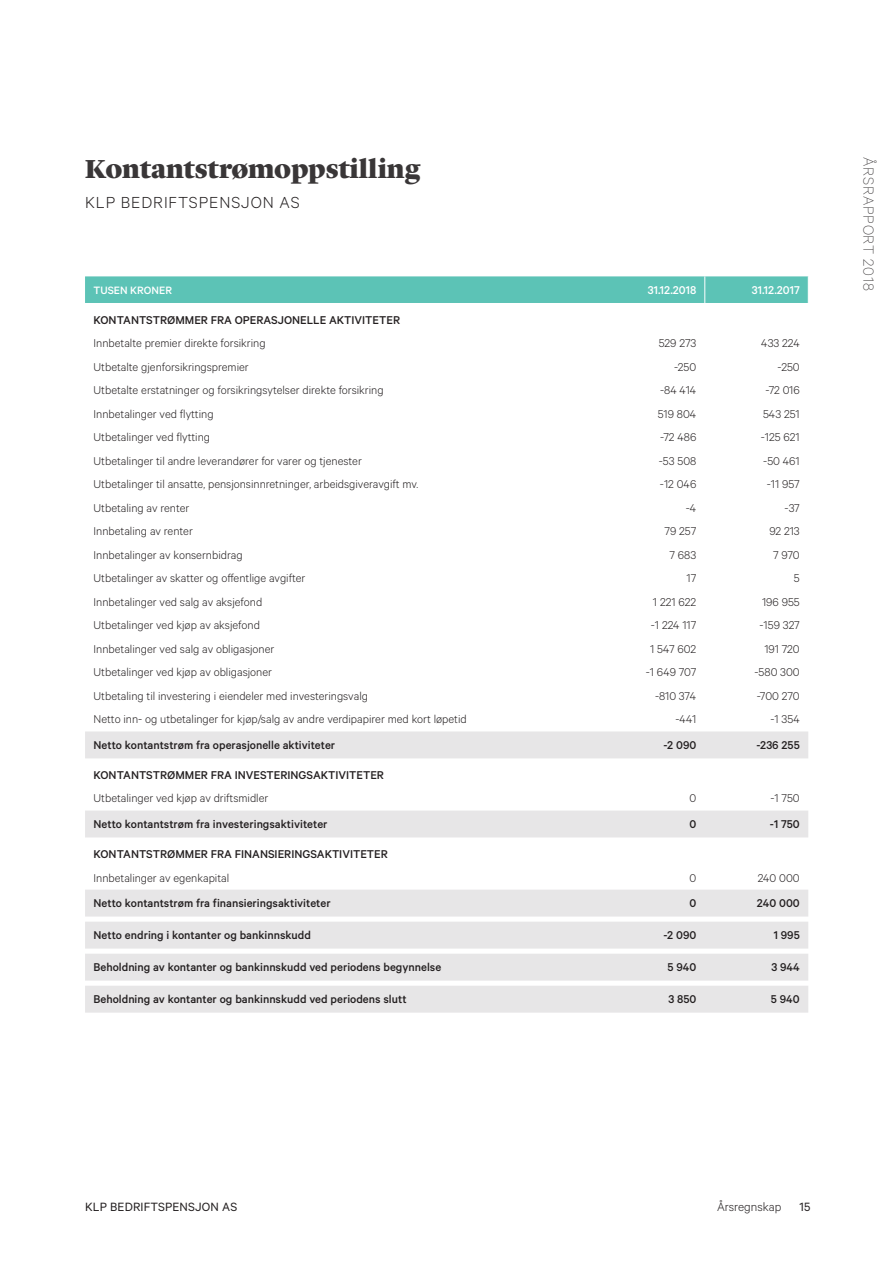
<style>
.page{position:relative;width:893px;height:1263px;background:#fff}
.page>*{position:absolute;margin:0;border:0;box-sizing:border-box;transform-origin:0 0}
._18_Heading_generell{font:900 27px "Lyon Display";color:#393637}
._17_Heading_Kategori{font:300 18px "Calibre";letter-spacing:.05em;color:#231f20}
.t1{font:100 16.5px "Calibre";letter-spacing:.04em;color:#393637}
.t2{font:13.5px "Calibre";letter-spacing:.01em;color:#231f20}
.t3{font:300 13.5px "Calibre";color:#231f20}
._17_tabelltekst_vens{font:300 12.75px "Calibre";color:#231f20}
.Sumlinje_venstre{font:500 12.75px "Calibre";color:#231f20}
._17_tabelltall_høyre{font:300 12.75px "Calibre";color:#231f20}
._17_tabelltekst_vens-2{font:500 12.75px "Calibre";color:#231f20}
._17_Sumlinje_høyre{font:500 12.75px "Calibre";color:#231f20}
._17_Topprad_høyre_hv{font:500 12.75px "Calibre";color:#fff}
._17_topprad_venstre{font:500 12px "Calibre";color:#fff}
</style>
<div class="page">
<svg style="left:85px;top:731px;width:723px;height:282px;fill:#e7e6e7"></svg>
<div style="left:85px;top:276px;width:724px;height:27px;background:#5cc3b6"></div>
<p class="_18_Heading_generell" style="left:85px;top:148px;width:337px">Kontantstrømoppstilling</p>
<p class="_17_Heading_Kategori" style="left:85px;top:192px;width:216px">KLP BEDRIFTSPENSJON AS</p>
<p class="_17_topprad_venstre" style="left:94px;top:284px;width:80px">TUSEN KRONER</p>
<p class="_17_Topprad_høyre_hv" style="left:648px;top:283px;width:50px">31.12.2018</p>
<p class="_17_Topprad_høyre_hv" style="left:752px;top:283px;width:49px">31.12.2017</p>
<p class="_17_tabelltekst_vens-2" style="left:94px;top:312px;width:308px">KONTANTSTRØMMER FRA OPERASJONELLE AKTIVITETER</p>
<p class="_17_tabelltekst_vens" style="left:94px;top:336px;width:174px">Innbetalte premier direkte forsikring</p>
<p class="_17_tabelltall_høyre" style="left:659px;top:336px;width:39px">529 273</p>
<p class="_17_tabelltall_høyre" style="left:761px;top:336px;width:40px">433 224</p>
<p class="_17_tabelltekst_vens" style="left:94px;top:359px;width:157px">Utbetalte gjenforsikringspremier</p>
<p class="_17_tabelltall_høyre" style="left:674px;top:359px;width:24px">-250</p>
<p class="_17_tabelltall_høyre" style="left:777px;top:359px;width:24px">-250</p>
<p class="_17_tabelltekst_vens" style="left:94px;top:383px;width:292px">Utbetalte erstatninger og forsikringsytelser direkte forsikring</p>
<p class="_17_tabelltall_høyre" style="left:660px;top:383px;width:38px">-84 414</p>
<p class="_17_tabelltall_høyre" style="left:765px;top:383px;width:36px">-72 016</p>
<p class="_17_tabelltekst_vens" style="left:94px;top:406px;width:122px">Innbetalinger ved flytting</p>
<p class="_17_tabelltall_høyre" style="left:658px;top:406px;width:40px">519 804</p>
<p class="_17_tabelltall_høyre" style="left:763px;top:406px;width:38px">543 251</p>
<p class="_17_tabelltekst_vens" style="left:94px;top:430px;width:118px">Utbetalinger ved flytting</p>
<p class="_17_tabelltall_høyre" style="left:660px;top:430px;width:38px">-72 486</p>
<p class="_17_tabelltall_høyre" style="left:761px;top:430px;width:40px">-125 621</p>
<p class="_17_tabelltekst_vens" style="left:94px;top:453px;width:270px">Utbetalinger til andre leverandører for varer og tjenester</p>
<p class="_17_tabelltall_høyre" style="left:659px;top:453px;width:39px">-53 508</p>
<p class="_17_tabelltall_høyre" style="left:763px;top:453px;width:38px">-50 461</p>
<p class="_17_tabelltekst_vens" style="left:94px;top:477px;width:326px">Utbetalinger til ansatte, pensjonsinnretninger, arbeidsgiveravgift mv.</p>
<p class="_17_tabelltall_høyre" style="left:660px;top:477px;width:38px">-12 046</p>
<p class="_17_tabelltall_høyre" style="left:767px;top:477px;width:34px">-11 957</p>
<p class="_17_tabelltekst_vens" style="left:94px;top:500px;width:97px">Utbetaling av renter</p>
<p class="_17_tabelltall_høyre" style="left:686px;top:500px;width:12px">-4</p>
<p class="_17_tabelltall_høyre" style="left:784px;top:500px;width:17px">-37</p>
<p class="_17_tabelltekst_vens" style="left:94px;top:524px;width:101px">Innbetaling av renter</p>
<p class="_17_tabelltall_høyre" style="left:665px;top:524px;width:33px">79 257</p>
<p class="_17_tabelltall_høyre" style="left:769px;top:524px;width:32px">92 213</p>
<p class="_17_tabelltekst_vens" style="left:94px;top:547px;width:151px">Innbetalinger av konsernbidrag</p>
<p class="_17_tabelltall_høyre" style="left:670px;top:547px;width:28px">7 683</p>
<p class="_17_tabelltall_høyre" style="left:773px;top:547px;width:28px">7 970</p>
<p class="_17_tabelltekst_vens" style="left:94px;top:571px;width:213px">Utbetalinger av skatter og offentlige avgifter</p>
<p class="_17_tabelltall_høyre" style="left:687px;top:571px;width:11px">17</p>
<p class="_17_tabelltall_høyre" style="left:794px;top:571px;width:7px">5</p>
<p class="_17_tabelltekst_vens" style="left:94px;top:594px;width:170px">Innbetalinger ved salg av aksjefond</p>
<p class="_17_tabelltall_høyre" style="left:653px;top:594px;width:45px">1 221 622</p>
<p class="_17_tabelltall_høyre" style="left:762px;top:594px;width:39px">196 955</p>
<p class="_17_tabelltekst_vens" style="left:94px;top:618px;width:168px">Utbetalinger ved kjøp av aksjefond</p>
<p class="_17_tabelltall_høyre" style="left:651px;top:618px;width:47px">-1 224 117</p>
<p class="_17_tabelltall_høyre" style="left:759px;top:618px;width:42px">-159 327</p>
<p class="_17_tabelltekst_vens" style="left:94px;top:641px;width:182px">Innbetalinger ved salg av obligasjoner</p>
<p class="_17_tabelltall_høyre" style="left:650px;top:641px;width:48px">1 547 602</p>
<p class="_17_tabelltall_høyre" style="left:764px;top:641px;width:37px">191 720</p>
<p class="_17_tabelltekst_vens" style="left:94px;top:665px;width:180px">Utbetalinger ved kjøp av obligasjoner</p>
<p class="_17_tabelltall_høyre" style="left:646px;top:665px;width:52px">-1 649 707</p>
<p class="_17_tabelltall_høyre" style="left:754px;top:665px;width:47px">-580 300</p>
<p class="_17_tabelltekst_vens" style="left:94px;top:688px;width:276px">Utbetaling til investering i eiendeler med investeringsvalg</p>
<p class="_17_tabelltall_høyre" style="left:655px;top:688px;width:43px">-810 374</p>
<p class="_17_tabelltall_høyre" style="left:757px;top:688px;width:45px">-700 270</p>
<p class="_17_tabelltekst_vens" style="left:94px;top:712px;width:375px">Netto inn- og utbetalinger for kjøp/salg av andre verdipapirer med kort løpetid</p>
<p class="_17_tabelltall_høyre" style="left:675px;top:712px;width:22px">-441</p>
<p class="_17_tabelltall_høyre" style="left:770px;top:712px;width:31px">-1 354</p>
<p class="Sumlinje_venstre" style="left:94px;top:738px;width:243px">Netto kontantstrøm fra operasjonelle aktiviteter</p>
<p class="_17_Sumlinje_høyre" style="left:664px;top:738px;width:34px">-2 090</p>
<p class="_17_Sumlinje_høyre" style="left:757px;top:738px;width:45px">-236 255</p>
<p class="_17_tabelltekst_vens-2" style="left:94px;top:767px;width:292px">KONTANTSTRØMMER FRA INVESTERINGSAKTIVITETER</p>
<p class="_17_tabelltekst_vens" style="left:94px;top:791px;width:176px">Utbetalinger ved kjøp av driftsmidler</p>
<p class="_17_tabelltall_høyre" style="left:689px;top:791px;width:8px">0</p>
<p class="_17_tabelltall_høyre" style="left:770px;top:791px;width:31px">-1 750</p>
<p class="Sumlinje_venstre" style="left:94px;top:817px;width:235px">Netto kontantstrøm fra investeringsaktiviteter</p>
<p class="_17_Sumlinje_høyre" style="left:689px;top:817px;width:8px">0</p>
<p class="_17_Sumlinje_høyre" style="left:770px;top:817px;width:31px">-1 750</p>
<p class="_17_tabelltekst_vens-2" style="left:94px;top:847px;width:296px">KONTANTSTRØMMER FRA FINANSIERINGSAKTIVITETER</p>
<p class="_17_tabelltekst_vens" style="left:94px;top:870px;width:137px">Innbetalinger av egenkapital</p>
<p class="_17_tabelltall_høyre" style="left:689px;top:870px;width:8px">0</p>
<p class="_17_tabelltall_høyre" style="left:758px;top:870px;width:43px">240 000</p>
<p class="Sumlinje_venstre" style="left:94px;top:896px;width:239px">Netto kontantstrøm fra finansieringsaktiviteter</p>
<p class="_17_Sumlinje_høyre" style="left:689px;top:896px;width:8px">0</p>
<p class="_17_Sumlinje_høyre" style="left:757px;top:896px;width:44px">240 000</p>
<p class="Sumlinje_venstre" style="left:94px;top:928px;width:219px">Netto endring i kontanter og bankinnskudd</p>
<p class="_17_Sumlinje_høyre" style="left:664px;top:928px;width:34px">-2 090</p>
<p class="_17_Sumlinje_høyre" style="left:774px;top:928px;width:27px">1 995</p>
<p class="Sumlinje_venstre" style="left:94px;top:960px;width:349px">Beholdning av kontanter og bankinnskudd ved periodens begynnelse</p>
<p class="_17_Sumlinje_høyre" style="left:667px;top:960px;width:30px">5 940</p>
<p class="_17_Sumlinje_høyre" style="left:771px;top:960px;width:30px">3 944</p>
<p class="Sumlinje_venstre" style="left:94px;top:992px;width:315px">Beholdning av kontanter og bankinnskudd ved periodens slutt</p>
<p class="_17_Sumlinje_høyre" style="left:668px;top:992px;width:29px">3 850</p>
<p class="_17_Sumlinje_høyre" style="left:771px;top:992px;width:30px">5 940</p>
<p class="t1" style="left:878px;top:157px;width:135px;rotate:90deg">ÅRSRAPPORT 2018</p>
<p class="t2" style="left:85px;top:1198px;width:154px">KLP BEDRIFTSPENSJON AS</p>
<p class="t3" style="left:717px;top:1198px;width:66px">Årsregnskap</p>
<p class="t2" style="left:800px;top:1198px;width:12px">15</p>
</div>
